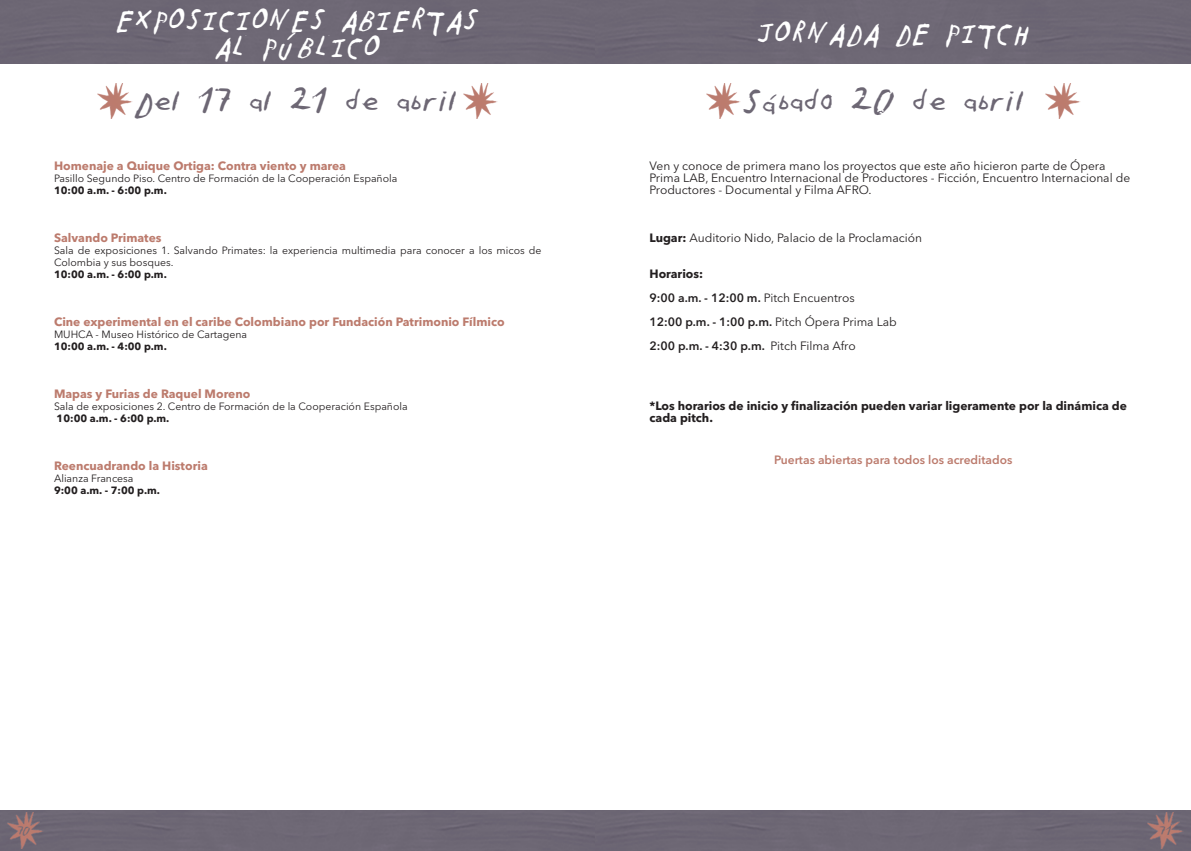
<style>
.page{position:relative;width:1191px;height:851px;background:#fff}
.page>*{position:absolute;margin:0;border:0;box-sizing:border-box;transform-origin:0 0}
.t1{font:30px "Fiebre Numbers";color:#6d6774}
.t2{font:25.5px/27px "Fiebre";color:#fff;text-align:center}
.t3{font:12px/12px "Avenir Next LT Pro";color:#231f20}
.t4{font:700 12px "Avenir Next LT Pro";color:#bc7b6d}
.t5{font:600 12px "Avenir Next LT Pro";color:#231f20}
.t6{font:700 12px/12px "Avenir Next LT Pro";color:#231f20}
.t7{font:600 12px "Avenir Next LT Pro";color:#bc7b6d}
.t8{font:10.5px/12px "Avenir Next LT Pro";color:#231f20}
.t9{font:700 10.5px "Avenir Next LT Pro";color:#231f20}
.t10{font:10.5px "Fiebre Numbers";color:#706a77}
.t11{font:10.5px "Fiebre Numbers";color:#6d6774}
.s1{font-weight:700}
.s2{font-weight:400}
</style>
<div class="page">
<div style="left:0;top:0;width:595px;height:64px;background:#6d6774"></div>
<img style="left:98px;top:84px;width:34px;height:35px">
<img style="left:463px;top:84px;width:35px;height:35px">
<div style="left:0;top:810px;width:595px;height:40px;background:#6d6774"></div>
<img style="left:7px;top:812px;width:36px;height:36px">
<div style="left:595px;top:0;width:596px;height:64px;background:#6d6774"></div>
<img style="left:706px;top:84px;width:35px;height:35px">
<img style="left:1045px;top:84px;width:35px;height:35px">
<div style="left:595px;top:810px;width:596px;height:40px;background:#6d6774"></div>
<img style="left:1147px;top:812px;width:36px;height:36px">
<p class="t2" style="left:116px;top:7px;width:365px">EXPOSICIONES ABIERTAS<br>AL PÚBLICO</p>
<p class="t1" style="left:133px;top:85px;width:325px">Del 17 al 21 de abril</p>
<p class="t4" style="left:54px;top:158px;width:293px">Homenaje a Quique Ortiga: Contra viento y marea</p>
<p class="t8" style="left:54px;top:172px;width:345px">Pasillo Segundo Piso. Centro de Formación de la Cooperación Española</p>
<p class="t9" style="left:54px;top:183px;width:114px">10:00 a.m. - 6:00 p.m.</p>
<p class="t4" style="left:54px;top:230px;width:109px">Salvando Primates</p>
<p class="t8" style="left:54px;top:244px;width:489px">Sala de exposiciones 1. Salvando Primates: la experiencia multimedia para conocer a los micos de<br>Colombia y sus bosques.</p>
<p class="t9" style="left:54px;top:267px;width:114px">10:00 a.m. - 6:00 p.m.</p>
<p class="t4" style="left:54px;top:314px;width:452px">Cine experimental en el caribe Colombiano por Fundación Patrimonio Fílmico</p>
<p class="t8" style="left:54px;top:328px;width:195px">MUHCA - Museo Histórico de Cartagena</p>
<p class="t9" style="left:54px;top:339px;width:114px">10:00 a.m. - 4:00 p.m.</p>
<p class="t4" style="left:54px;top:386px;width:198px">Mapas y Furias de Raquel Moreno</p>
<p class="t8" style="left:54px;top:400px;width:355px">Sala de exposiciones 2. Centro de Formación de la Cooperación Española</p>
<p class="t9" style="left:57px;top:411px;width:114px">10:00 a.m. - 6:00 p.m.</p>
<p class="t4" style="left:54px;top:458px;width:155px">Reencuadrando la Historia</p>
<p class="t8" style="left:54px;top:472px;width:81px">Alianza Francesa</p>
<p class="t9" style="left:54px;top:483px;width:107px">9:00 a.m. - 7:00 p.m.</p>
<p class="t2" style="left:756px;top:21px;width:274px">JORNADA DE PITCH</p>
<p class="t1" style="left:742px;top:85px;width:284px">Sábado 20 de abril</p>
<p class="t3" style="left:649px;top:159px;width:482px">Ven y conoce de primera mano los proyectos que este año hicieron parte de Ópera<br>Prima LAB, Encuentro Internacional de Productores - Ficción, Encuentro Internacional de<br>Productores - Documental y Filma AFRO.</p>
<p class="t3" style="left:649px;top:231px;width:274px"><span class="s1">Lugar:</span> Auditorio Nido, Palacio de la Proclamación</p>
<p class="t6" style="left:649px;top:267px;width:55px">Horarios:</p>
<p class="t5" style="left:649px;top:290px;width:207px">9:00 a.m. - 12:00 m. <span class="s2">Pitch Encuentros</span></p>
<p class="t5" style="left:649px;top:314px;width:249px">12:00 p.m. - 1:00 p.m. <span class="s2">Pitch Ópera Prima Lab</span></p>
<p class="t5" style="left:649px;top:338px;width:208px">2:00 p.m. - 4:30 p.m. <span class="s2">Pitch Filma Afro</span></p>
<p class="t6" style="left:649px;top:399px;width:479px">*Los horarios de inicio y finalización pueden variar ligeramente por la dinámica de cada pitch.</p>
<p class="t7" style="left:774px;top:453px;width:240px">Puertas abiertas para todos los acreditados</p>
<p class="t10" style="left:17px;top:824px;width:14px">70</p>
<p class="t11" style="left:1159px;top:824px;width:13px">71</p>
</div>
